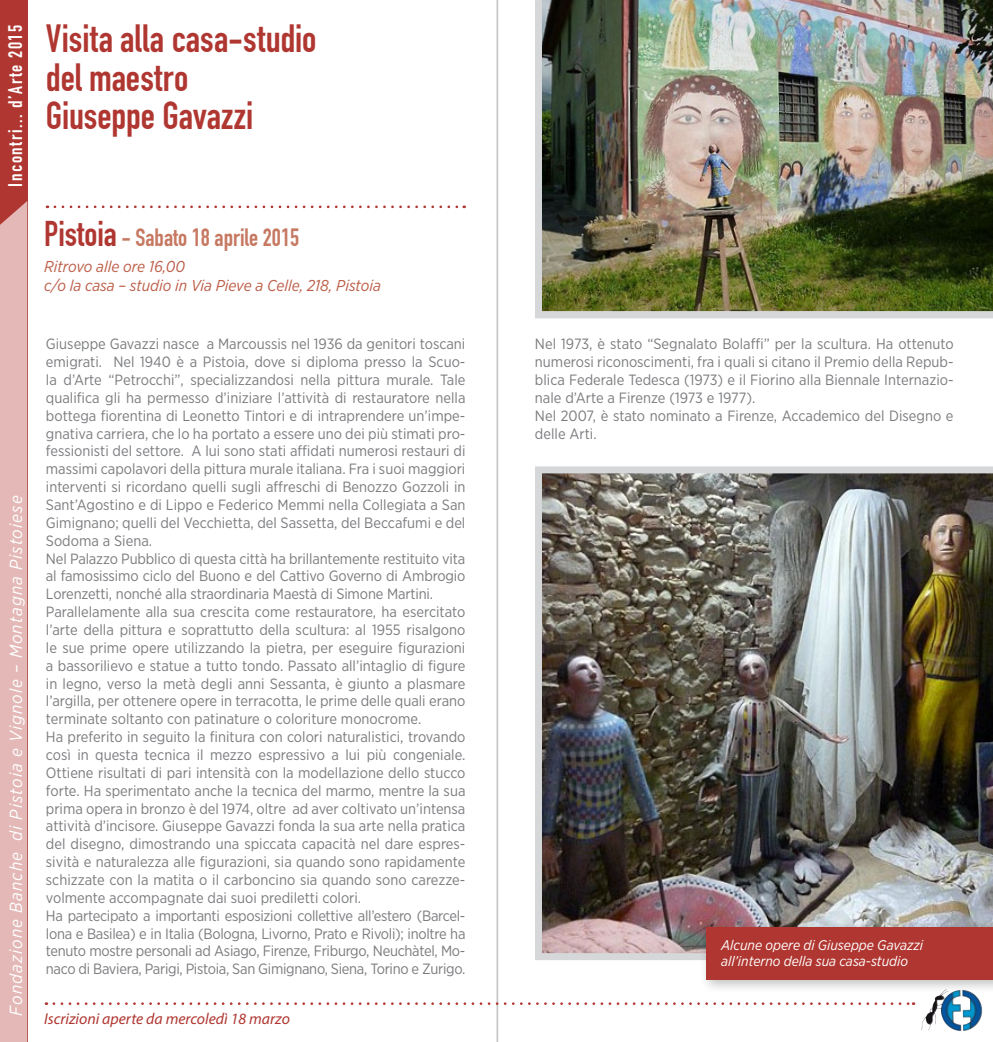
<style>
.page{position:relative;width:993px;height:1042px;background:#fff}
.page>*{position:absolute;margin:0;border:0;box-sizing:border-box;transform-origin:0 0}
.t1{font:38.5px/38.5px "DIN Engschrift";color:#b03731}
.t2{font:24.5px "DIN Engschrift";color:#c67861}
.t3{font:19.25px "DIN Engschrift";letter-spacing:.08em;color:#fff}
.t4{font:italic 17.5px "Gotham Narrow";letter-spacing:.06em;color:#fff}
.t5{font:italic 15.75px/18.9px "Gotham Narrow";color:#bc5e48}
.t6{font:italic 15.75px "Myriad Pro";color:#b03731}
.t7{font:14.88px/17.8px "Gotham Narrow";color:#7b7c7f}
.t8{font:italic 14px/15.8px "Gotham Narrow";color:#fff}
.s1{font-size:35px;color:#b03731}
</style>
<div class="page">
<div style="left:0;top:0;width:28px;height:1042px;background:#b03731"></div>
<div style="left:0;top:201px;width:27px;height:841px;background:#e3b8b6"></div>
<hr style="left:496px;top:0;width:2px;height:1042px;background:#c7c8ca">
<svg style="left:55px;top:205px;width:409px;height:3px"></svg>
<svg style="left:54px;top:1002px;width:859px;height:3px"></svg>
<svg style="left:934px;top:994px;width:12px;height:6px"></svg>
<img style="left:535px;top:0;width:457px;height:319px">
<img style="left:535px;top:466px;width:457px;height:494px">
<div style="left:699px;top:921px;width:293px;height:73px;background:#000;opacity:.25"></div>
<div style="left:706px;top:928px;width:286px;height:52px;background:#b03731"></div>
<p class="t3" style="left:4px;top:187px;width:163px;rotate:-90deg">Incontri... d’Arte 2015</p>
<p class="t4" style="left:5px;top:1015px;width:521px;rotate:-90deg">Fondazione Banche di Pistoia e Vignole – Montagna Pistoiese</p>
<h1 class="t1" style="left:46px;top:20px;width:272px">Visita alla casa-studio del maestro<br>Giuseppe Gavazzi</h1>
<h2 class="t2" style="left:44px;top:223px;width:256px"><span class="s1">Pistoia</span> - Sabato 18 aprile 2015</h2>
<p class="t5" style="left:44px;top:257px;width:338px">Ritrovo alle ore 16,00<br>c/o la casa – studio in Via Pieve a Celle, 218, Pistoia</p>
<p class="t7" style="left:46px;top:335px;width:421px">Giuseppe Gavazzi nasce a Marcoussis nel 1936 da genitori toscani emigrati. Nel 1940 è a Pistoia, dove si diploma presso la Scuo&shy;la d’Arte “Petrocchi”, specializzandosi nella pittura murale. Tale qualifica gli ha permesso d’iniziare l’attività di restauratore nella bottega fiorentina di Leonetto Tintori e di intraprendere un’impe&shy;gnativa carriera, che lo ha portato a essere uno dei più stimati pro&shy;fessionisti del settore. A lui sono stati affidati numerosi restauri di massimi capolavori della pittura murale italiana. Fra i suoi maggiori interventi si ricordano quelli sugli affreschi di Benozzo Gozzoli in Sant’Agostino e di Lippo e Federico Memmi nella Collegiata a San Gimignano; quelli del Vecchietta, del Sassetta, del Beccafumi e del Sodoma a Siena.<br>Nel Palazzo Pubblico di questa città ha brillantemente restituito vita al famosissimo ciclo del Buono e del Cattivo Governo di Ambrogio Lorenzetti, nonché alla straordinaria Maestà di Simone Martini.<br>Parallelamente alla sua crescita come restauratore, ha esercitato l’arte della pittura e soprattutto della scultura: al 1955 risalgono le sue prime opere utilizzando la pietra, per eseguire figurazioni a bassorilievo e statue a tutto tondo. Passato all’intaglio di figure in legno, verso la metà degli anni Sessanta, è giunto a plasmare l’argilla, per ottenere opere in terracotta, le prime delle quali erano terminate soltanto con patinature o coloriture monocrome.<br>Ha preferito in seguito la finitura con colori naturalistici, trovando così in questa tecnica il mezzo espressivo a lui più congeniale.<br>Ottiene risultati di pari intensità con la modellazione dello stucco forte. Ha sperimentato anche la tecnica del marmo, mentre la sua prima opera in bronzo è del 1974, oltre ad aver coltivato un’intensa attività d’incisore. Giuseppe Gavazzi fonda la sua arte nella pratica del disegno, dimostrando una spiccata capacità nel dare espres&shy;sività e naturalezza alle figurazioni, sia quando sono rapidamente schizzate con la matita o il carboncino sia quando sono carezze&shy;volmente accompagnate dai suoi prediletti colori.<br>Ha partecipato a importanti esposizioni collettive all’estero (Barcel&shy;lona e Basilea) e in Italia (Bologna, Livorno, Prato e Rivoli); inoltre ha tenuto mostre personali ad Asiago, Firenze, Friburgo, Neuchàtel, Mo&shy;naco di Baviera, Parigi, Pistoia, San Gimignano, Siena, Torino e Zurigo.</p>
<p class="t7" style="left:535px;top:335px;width:420px">Nel 1973, è stato “Segnalato Bolaffi” per la scultura. Ha ottenuto numerosi riconoscimenti, fra i quali si citano il Premio della Repub&shy;blica Federale Tedesca (1973) e il Fiorino alla Biennale Internazio&shy;nale d’Arte a Firenze (1973 e 1977).<br>Nel 2007, è stato nominato a Firenze, Accademico del Disegno e delle Arti.</p>
<p class="t8" style="left:721px;top:937px;width:203px">Alcune opere di Giuseppe Gavazzi all’interno della sua casa-studio</p>
<p class="t6" style="left:44px;top:1009px;width:247px">Iscrizioni aperte da mercoledì 18 marzo</p>
</div>
